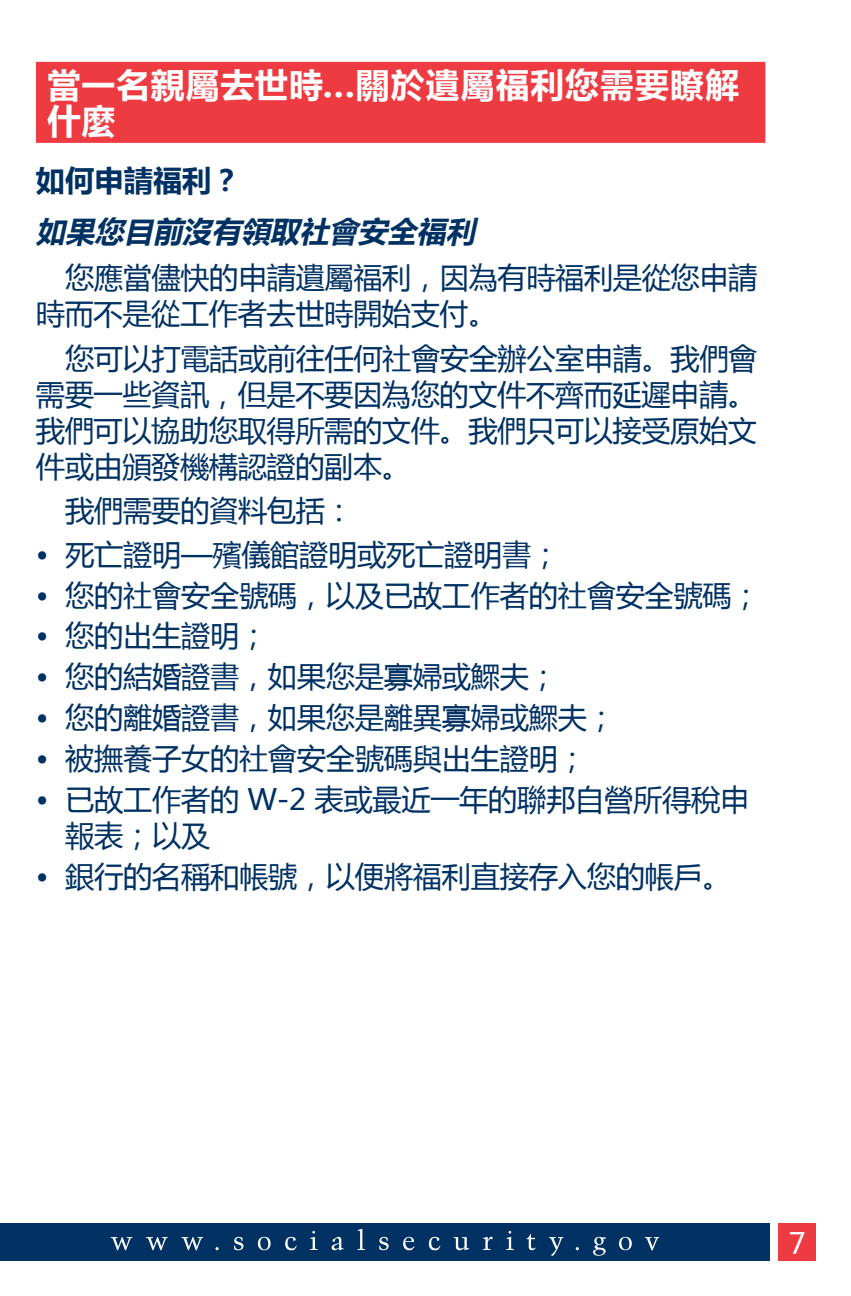
<style>
.page{position:relative;width:851px;height:1296px;background:#fff}
.page>*{position:absolute;margin:0;border:0;box-sizing:border-box;transform-origin:0 0}
.H1-2{font:700 33.75px/36px "Microsoft Ya Hei";letter-spacing:.03em;color:#fff}
.Paragraph{font:29.25px/36px "Microsoft Ya Hei";letter-spacing:-.01em;color:#003163}
.t1{font:italic 700 29.25px "Microsoft Ya Hei";color:#003163}
.t2{font:700 29.25px "Microsoft Ya Hei";color:#003163}
.t3{font:29.25px "Microsoft Ya Hei";color:#fff}
</style>
<div class="page">
<div style="left:778px;top:1223px;width:38px;height:38px;background:#ee3a41"></div>
<div style="left:0;top:1223px;width:770px;height:38px;background:#003163"></div>
<svg style="left:111px;top:1229px;width:548px;height:27px"></svg>
<div style="left:36px;top:62px;width:729px;height:81px;background:#ee3a41"></div>
<h1 class="H1-2" style="left:47px;top:65px;width:693px">當一名親屬去世時…關於遺屬福利您需要瞭解什麼</h1>
<h2 class="t2" style="left:36px;top:160px;width:206px">如何申請福利？</h2>
<h3 class="t1" style="left:36px;top:211px;width:448px">如果您目前沒有領取社會安全福利</h3>
<p class="Paragraph" style="left:36px;top:259px;width:723px;text-indent:29px">您應當儘快的申請遺屬福利，因為有時福利是從您申請時而不是從工作者去世時開始支付。</p>
<p class="Paragraph" style="left:36px;top:339px;width:723px;text-align:justify;text-indent:29px">您可以打電話或前往任何社會安全辦公室申請。我們會需要一些資訊，但是不要因為您的文件不齊而延遲申請。我們可以協助您取得所需的文件。我們只可以接受原始文件或由頒發機構認證的副本。</p>
<p class="Paragraph" style="left:65px;top:491px;width:290px">我們需要的資料包括：</p>
<p class="Paragraph" style="left:36px;top:535px;width:526px">• 死亡證明—殯儀館證明或死亡證明書；</p>
<p class="Paragraph" style="left:36px;top:576px;width:726px">• 您的社會安全號碼，以及已故工作者的社會安全號碼；</p>
<p class="Paragraph" style="left:36px;top:617px;width:234px">• 您的出生證明；</p>
<p class="Paragraph" style="left:36px;top:658px;width:523px">• 您的結婚證書，如果您是寡婦或鰥夫；</p>
<p class="Paragraph" style="left:36px;top:699px;width:581px">• 您的離婚證書，如果您是離異寡婦或鰥夫；</p>
<p class="Paragraph" style="left:36px;top:740px;width:552px">• 被撫養子女的社會安全號碼與出生證明；</p>
<p class="Paragraph" style="left:65px;top:780px;width:685px;text-indent:-29px">• 已故工作者的 W-2 表或最近一年的聯邦自營所得稅申報表；以及</p>
<p class="Paragraph" style="left:36px;top:857px;width:697px">• 銀行的名稱和帳號，以便將福利直接存入您的帳戶。</p>
<p class="t3" style="left:788px;top:1224px;width:19px">7</p>
</div>
